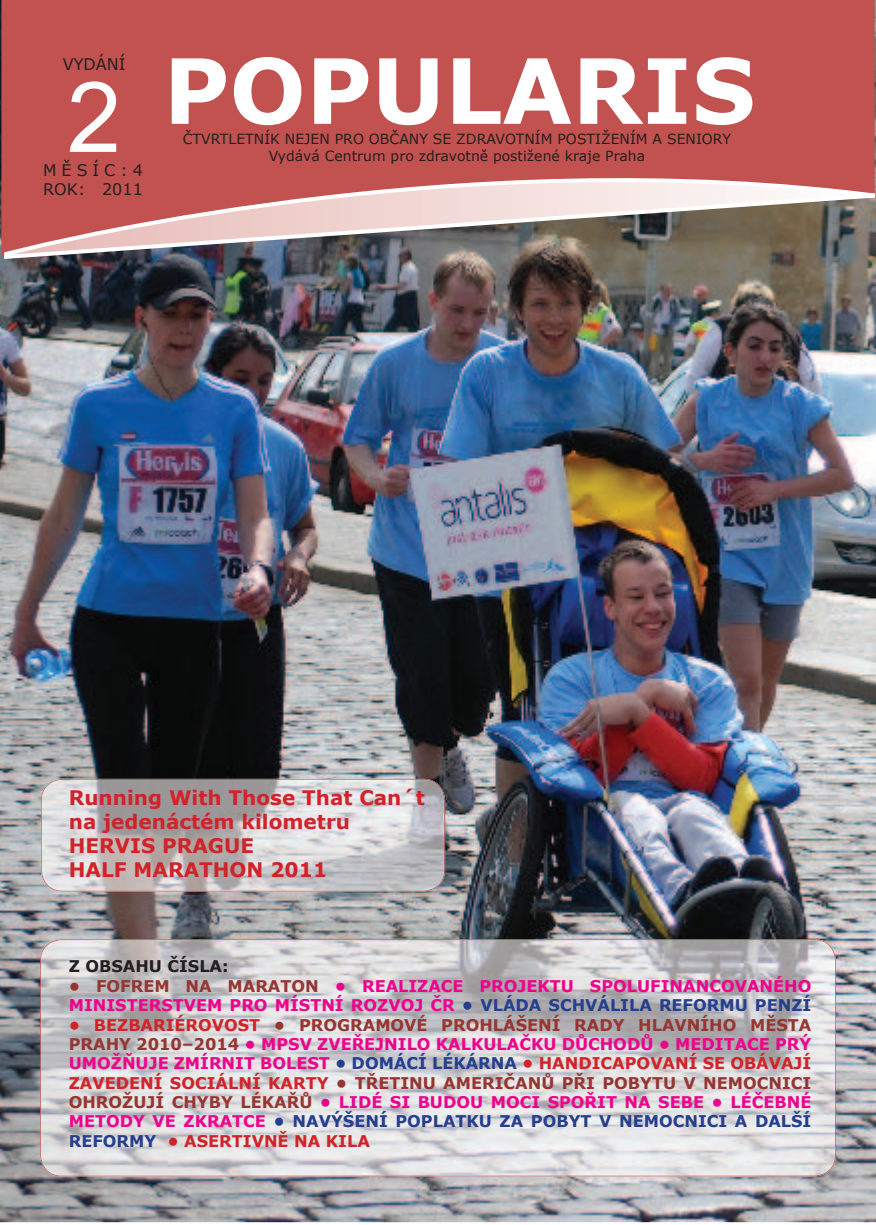
<style>
.page{position:relative;width:876px;height:1225px;background:#fff}
.page>*{position:absolute;margin:0;border:0;box-sizing:border-box;transform-origin:0 0}
.t1{font:98px "Arial";color:#fff}
.t2{font:700 90px "Verdana";color:#fff}
.t3{font:700 20px/24px "Verdana";color:#d1232a}
.t4{font:700 16.2px/19.4px "Verdana";color:#ed028c}
.t5{font:700 16.2px "Verdana";color:#231f20}
.t6{font:16px/19.2px "Verdana";color:#231f20}
.t7{font:14px "Verdana";color:#231f20}
.s1{color:#953633}
.s2{color:#253f8e}
.s3{color:#d1232a}
</style>
<div class="page">
<img style="left:0;top:0;width:876px;height:1222px">
<div style="left:1px;top:0;width:873px;height:256px;background:#c15250"></div>
<svg style="left:2px;top:140px;width:874px;height:121px;background:#b57b78"></svg>
<img style="left:40px;top:939px;width:796px;height:237px">
<img style="left:41px;top:779px;width:404px;height:112px">
<p class="t6" style="left:63px;top:54px;width:64px">VYDÁNÍ</p>
<h1 class="t1" style="left:67px;top:63px;width:56px">2</h1>
<p class="t6" style="left:43px;top:160px;width:101px">MĚSÍC:4<br>ROK: 2011</p>
<h2 class="t2" style="left:163px;top:33px;width:594px">POPULARIS</h2>
<p class="t7" style="left:183px;top:130px;width:550px">ČTVRTLETNÍK NEJEN PRO OBČANY SE ZDRAVOTNÍM POSTIŽENÍM A SENIORY</p>
<p class="t7" style="left:269px;top:147px;width:378px">Vydává Centrum pro zdravotně postižené kraje Praha</p>
<p class="t3" style="left:69px;top:785px;width:358px">Running With Those That Can´t na jedenáctém kilometru<br>HERVIS PRAGUE<br>HALF MARATHON 2011</p>
<p class="t5" style="left:69px;top:956px;width:161px">Z OBSAHU ČÍSLA:</p>
<p class="t4" style="left:69px;top:975px;width:744px"><span class="s1">• FOFREM NA MARATON</span> • REALIZACE PROJEKTU SPOLUFINANCOVANÉHO<br>MINISTERSTVEM PRO MÍSTNÍ ROZVOJ ČR <span class="s2">• VLÁDA SCHVÁLILA REFORMU PENZÍ</span></p>
<p class="t4" style="left:69px;top:1014px;width:744px;text-align:justify"><span class="s3">• BEZBARIÉROVOST</span> <span class="s1">• PROGRAMOVÉ PROHLÁŠENÍ RADY HLAVNÍHO MĚSTA PRAHY 2010–2014</span> • MPSV ZVEŘEJNILO KALKULAČKU DŮCHODŮ • MEDITACE PRÝ UMOŽŇUJE ZMÍRNIT BOLEST <span class="s2">• DOMÁCÍ LÉKÁRNA</span> <span class="s3">• HANDICAPOVANÍ SE OBÁVAJÍ ZAVEDENÍ SOCIÁLNÍ KARTY</span> <span class="s1">• TŘETINU AMERIČANŮ PŘI POBYTU V NEMOCNICI OHROŽUJÍ CHYBY LÉKAŘŮ</span> • LIDÉ SI BUDOU MOCI SPOŘIT NA SEBE • LÉČEBNÉ METODY VE ZKRATCE <span class="s2">• NAVÝŠENÍ POPLATKU ZA POBYT V NEMOCNICI A DALŠÍ REFORMY</span> <span class="s3">• ASERTIVNĚ NA KILA</span></p>
</div>
